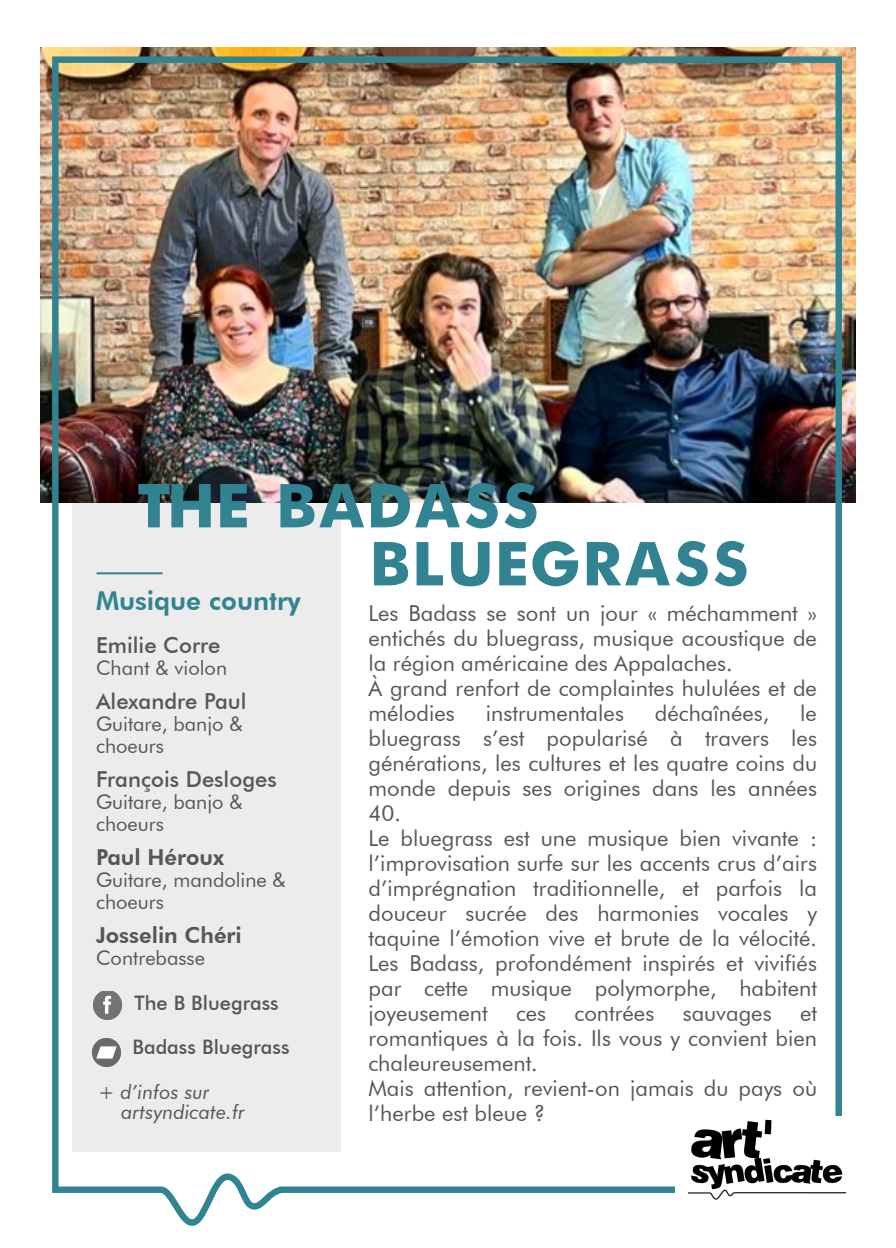
<style>
.page{position:relative;width:896px;height:1248px;background:#fff}
.page>*{position:absolute;margin:0;border:0;box-sizing:border-box;transform-origin:0 0}
.t1{font:700 68px/58px "Futura";color:#328392}
.t2{font:800 26px "Futura BT";color:#328392}
.t3{font:22px/25px "Futura BT";letter-spacing:.005em;color:#565655}
.t4{font:500 22px "Futura BT";color:#565655}
.t5{font:800 22px "Futura BT";color:#565655}
.t6{font:20px/22px "Futura BT";color:#565655}
.t7{font:500 20px "Futura BT";color:#565655}
.t8{font:italic 20px/20px "Futura BT";color:#565655}
</style>
<div class="page">
<img style="left:40px;top:48px;width:816px;height:454px">
<img style="left:49px;top:53px;width:796px;height:1173px">
<div style="left:675px;top:1158px;width:221px;height:66px;background:#fff"></div>
<img style="left:688px;top:1117px;width:157px;height:83px">
<h1 class="t1" style="left:369px;top:481px;width:382px;text-indent:-236px">THE BADASS<br>BLUEGRASS</h1>
<p class="t2" style="left:96px;top:585px;width:206px">Musique country</p>
<p class="t4" style="left:96px;top:632px;width:126px">Emilie Corre</p>
<p class="t6" style="left:96px;top:656px;width:133px">Chant &amp; violon</p>
<p class="t4" style="left:96px;top:688px;width:152px">Alexandre Paul</p>
<p class="t6" style="left:96px;top:712px;width:148px">Guitare, banjo &amp; choeurs</p>
<p class="t4" style="left:96px;top:766px;width:182px">François Desloges</p>
<p class="t6" style="left:96px;top:790px;width:148px">Guitare, banjo &amp; choeurs</p>
<p class="t5" style="left:96px;top:844px;width:129px">Paul Héroux</p>
<p class="t6" style="left:96px;top:868px;width:191px">Guitare, mandoline &amp; choeurs</p>
<p class="t5" style="left:96px;top:922px;width:147px">Josselin Chéri</p>
<p class="t6" style="left:96px;top:946px;width:111px">Contrebasse</p>
<p class="t7" style="left:134px;top:990px;width:146px">The B Bluegrass</p>
<p class="t7" style="left:132px;top:1034px;width:159px">Badass Bluegrass</p>
<p class="t8" style="left:121px;top:1082px;width:125px;text-indent:-23px">+ d’infos sur artsyndicate.fr</p>
<p class="t3" style="left:368px;top:600px;width:450px">Les Badass se sont un jour « méchamment » entichés du bluegrass, musique acoustique de la région américaine des Appalaches.<br>À grand renfort de complaintes hululées et de mélodies</p>
<p class="t3" style="left:368px;top:700px;width:450px;text-indent:432px">le bluegrass s’est popularisé à travers les générations, les cultures et les quatre coins du monde depuis ses origines dans les années 40.<br>Le bluegrass est une musique bien vivante : l’improvisation surfe sur les accents crus d’airs d’imprégnation traditionnelle, et parfois la douceur sucrée des harmonies vocales y taquine l’émotion vive et brute de la vélocité.<br>Les Badass, profondément inspirés et vivifiés par cette musique polymorphe, habitent joyeusement</p>
<p class="t3" style="left:486px;top:700px;width:140px">instrumentales</p>
<p class="t3" style="left:655px;top:700px;width:116px">déchaînées,</p>
<p class="t3" style="left:516px;top:1000px;width:32px">ces</p>
<p class="t3" style="left:575px;top:1000px;width:81px">contrées</p>
<p class="t3" style="left:683px;top:1000px;width:90px">sauvages</p>
<p class="t3" style="left:368px;top:1000px;width:450px;text-indent:432px">et romantiques à la fois. Ils vous y convient bien chaleureusement.<br>Mais attention, revient-on jamais du pays où l’herbe est bleue ?</p>
</div>
